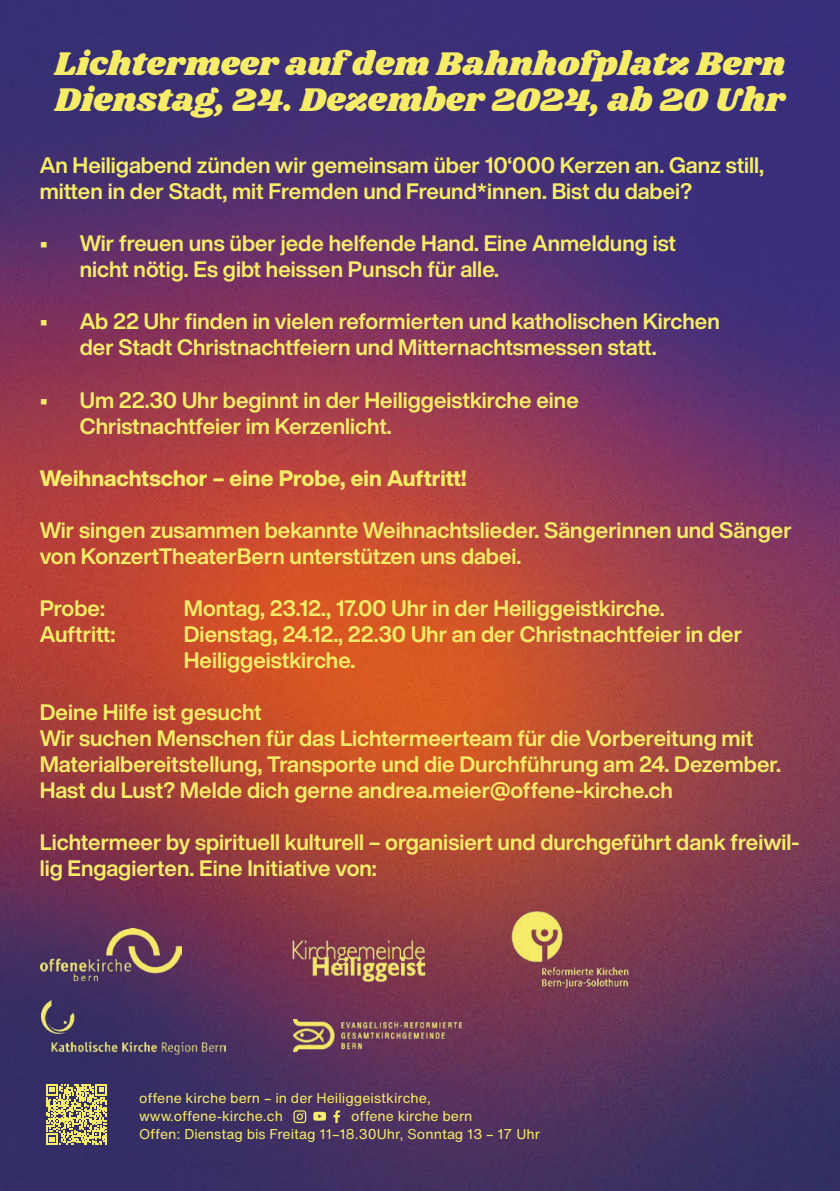
<style>
.page{position:relative;width:840px;height:1191px;background:#fff}
.page>*{position:absolute;margin:0;border:0;box-sizing:border-box;transform-origin:0 0}
.t1{font:34px/36px "Shrikhand";color:#f7ec67}
.t2{font:700 22px/26px "Helvetica Now Display";color:#f7ec67}
.t3{font:800 22px "Helvetica Now Display";color:#f7ec67}
.t4{font:14px/18px "Helvetica Now Text";color:#f7ec67}
</style>
<div class="page">
<img style="left:0;top:0;width:839px;height:1191px">
<svg style="left:46px;top:1084px;width:61px;height:60px;background:#ada466"></svg>
<svg style="left:293px;top:1110px;width:13px;height:13px"></svg>
<svg style="left:313px;top:1111px;width:13px;height:9px"></svg>
<svg style="left:333px;top:1110px;width:7px;height:13px"></svg>
<img style="left:41px;top:928px;width:140px;height:52px">
<img style="left:41px;top:1001px;width:184px;height:68px">
<img style="left:293px;top:1019px;width:168px;height:33px">
<img style="left:292px;top:936px;width:136px;height:51px">
<img style="left:491px;top:890px;width:157px;height:118px">
<h1 class="t1" style="left:54px;top:47px;width:732px">Lichtermeer auf dem Bahnhofplatz Bern<br>Dienstag, 24. Dezember 2024, ab 20 Uhr</h1>
<p class="t2" style="left:40px;top:152px;width:725px">An Heiligabend zünden wir gemeinsam über 10‘000 Kerzen an. Ganz still, mitten in der Stadt, mit Fremden und Freund*innen. Bist du dabei?</p>
<p class="t2" style="left:80px;top:230px;width:597px;text-indent:-40px">• Wir freuen uns über jede helfende Hand. Eine Anmeldung ist nicht nötig. Es gibt heissen Punsch für alle.</p>
<p class="t2" style="left:80px;top:309px;width:641px;text-indent:-40px">• Ab 22 Uhr finden in vielen reformierten und katholischen Kirchen der Stadt Christnachtfeiern und Mitternachtsmessen statt.</p>
<p class="t2" style="left:80px;top:387px;width:500px;text-indent:-40px">• Um 22.30 Uhr beginnt in der Heiliggeistkirche eine<br>Christnachtfeier im Kerzenlicht.</p>
<p class="t3" style="left:40px;top:462px;width:428px">Weihnachtschor – eine Probe, ein Auftritt!</p>
<p class="t2" style="left:40px;top:517px;width:753px">Wir singen zusammen bekannte Weihnachtslieder. Sängerinnen und Sänger von KonzertTheaterBern unterstützen uns dabei.</p>
<p class="t2" style="left:40px;top:595px;width:67px">Probe:</p>
<p class="t2" style="left:184px;top:595px;width:482px">Montag, 23.12., 17.00 Uhr in der Heiliggeistkirche.</p>
<p class="t2" style="left:40px;top:621px;width:77px">Auftritt:</p>
<p class="t2" style="left:184px;top:621px;width:559px">Dienstag, 24.12., 22.30 Uhr an der Christnachtfeier in der<br>Heiliggeistkirche.</p>
<p class="t2" style="left:40px;top:699px;width:742px">Deine Hilfe ist gesucht<br>Wir suchen Menschen für das Lichtermeerteam für die Vorbereitung mit Materialbereitstellung, Transporte und die Durchführung am 24. Dezember.<br>Hast du Lust? Melde dich gerne andrea.meier@offene-kirche.ch</p>
<p class="t2" style="left:40px;top:829px;width:760px">Lichtermeer by spirituell kulturell – organisiert und durchgeführt dank freiwil&shy;lig Engagierten. Eine Initiative von:</p>
<p class="t4" style="left:139px;top:1088px;width:293px">offene kirche bern – in der Heiliggeistkirche, www.offene-kirche.ch</p>
<p class="t4" style="left:139px;top:1106px;width:402px;text-indent:212px">offene kirche bern<br>Offen: Dienstag bis Freitag 11–18.30Uhr, Sonntag 13 – 17 Uhr</p>
</div>
